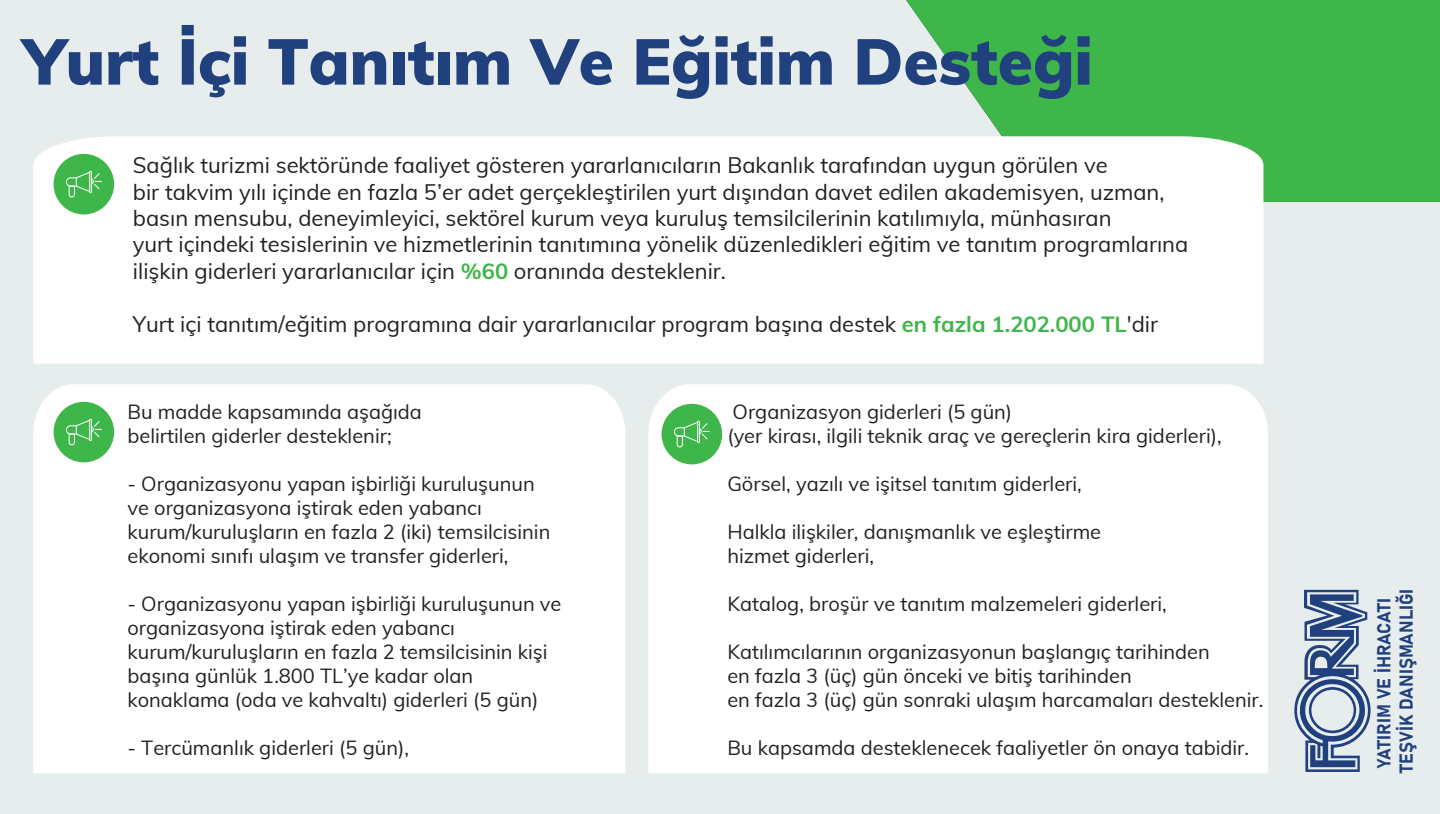
<style>
.page{position:relative;width:1440px;height:814px;background:#e7eded}
.page>*{position:absolute;margin:0;border:0;box-sizing:border-box;transform-origin:0 0}
.t1{font:900 63.8px "Muli";color:#20407e}
.t2{font:22px/26.3px "Muli";color:#231f20}
.t3{font:20px/24px "Muli";color:#231f20}
.t4{font:18.5px/22.2px "Bahnschrift";color:#20407e}
.s1{font-weight:700;color:#3eb649}
</style>
<div class="page">
<svg style="left:906px;top:0;width:534px;height:202px;background:#4bba56"></svg>
<div style="left:33px;top:136px;width:1230px;height:228px;background:#fff"></div>
<svg style="left:54px;top:154px;width:60px;height:60px;background:#72c97a"></svg>
<hr style="left:89px;top:171px;width:3px;height:22px;background:#fff">
<svg style="left:66px;top:172px;width:36px;height:25px"></svg>
<div style="left:33px;top:384px;width:592px;height:389px;background:#fff"></div>
<svg style="left:54px;top:402px;width:60px;height:60px;background:#73ca7b"></svg>
<hr style="left:89px;top:418px;width:3px;height:23px;background:#fff">
<svg style="left:66px;top:419px;width:36px;height:26px"></svg>
<div style="left:648px;top:384px;width:620px;height:389px;background:#fff"></div>
<svg style="left:662px;top:404px;width:60px;height:60px;background:#73ca7b"></svg>
<hr style="left:697px;top:420px;width:3px;height:23px;background:#fff">
<svg style="left:674px;top:421px;width:36px;height:26px"></svg>
<svg style="left:1294px;top:589px;width:77px;height:183px"></svg>
<h1 class="t1" style="left:24px;top:15px;width:1071px">Yurt İçi Tanıtım Ve Eğitim Desteği</h1>
<p class="t2" style="left:133px;top:151px;width:1057px">Sağlık turizmi sektöründe faaliyet gösteren yararlanıcıların Bakanlık tarafından uygun görülen ve<br>bir takvim yılı içinde en fazla 5’er adet gerçekleştirilen yurt dışından davet edilen akademisyen, uzman, basın mensubu, deneyimleyici, sektörel kurum veya kuruluş temsilcilerinin katılımıyla, münhasıran<br>yurt içindeki tesislerinin ve hizmetlerinin tanıtımına yönelik düzenledikleri eğitim ve tanıtım programlarına ilişkin giderleri yararlanıcılar için <span class="s1">%60</span> oranında desteklenir.</p>
<p class="t2" style="left:133px;top:309px;width:1027px">Yurt içi tanıtım/eğitim programına dair yararlanıcılar program başına destek <span class="s1">en fazla 1.202.000 TL</span>'dir</p>
<p class="t3" style="left:127px;top:399px;width:296px">Bu madde kapsamında aşağıda belirtilen giderler desteklenir;</p>
<p class="t3" style="left:127px;top:471px;width:424px">- Organizasyonu yapan işbirliği kuruluşunun ve organizasyona iştirak eden yabancı kurum/kuruluşların en fazla 2 (iki) temsilcisinin ekonomi sınıfı ulaşım ve transfer giderleri,</p>
<p class="t3" style="left:127px;top:591px;width:435px">- Organizasyonu yapan işbirliği kuruluşunun ve organizasyona iştirak eden yabancı kurum/kuruluşların en fazla 2 temsilcisinin kişi başına günlük 1.800 TL’ye kadar olan konaklama (oda ve kahvaltı) giderleri (5 gün)</p>
<p class="t3" style="left:127px;top:735px;width:283px">- Tercümanlık giderleri (5 gün),</p>
<p class="t3" style="left:727px;top:398px;width:496px">Organizasyon giderleri (5 gün)<br>(yer kirası, ilgili teknik araç ve gereçlerin kira giderleri),</p>
<p class="t3" style="left:727px;top:470px;width:356px">Görsel, yazılı ve işitsel tanıtım giderleri,</p>
<p class="t3" style="left:727px;top:518px;width:375px">Halkla ilişkiler, danışmanlık ve eşleştirme hizmet giderleri,</p>
<p class="t3" style="left:727px;top:590px;width:441px">Katalog, broşür ve tanıtım malzemeleri giderleri,</p>
<p class="t3" style="left:727px;top:638px;width:538px">Katılımcılarının organizasyonun başlangıç tarihinden<br>en fazla 3 (üç) gün önceki ve bitiş tarihinden<br>en fazla 3 (üç) gün sonraki ulaşım harcamaları desteklenir.</p>
<p class="t3" style="left:727px;top:734px;width:523px">Bu kapsamda desteklenecek faaliyetler ön onaya tabidir.</p>
<p class="t4" style="left:1372px;top:772px;width:185px;rotate:-90deg">YATIRIM VE İHRACATI<br>TEŞVİK DANIŞMANLIĞI</p>
</div>
